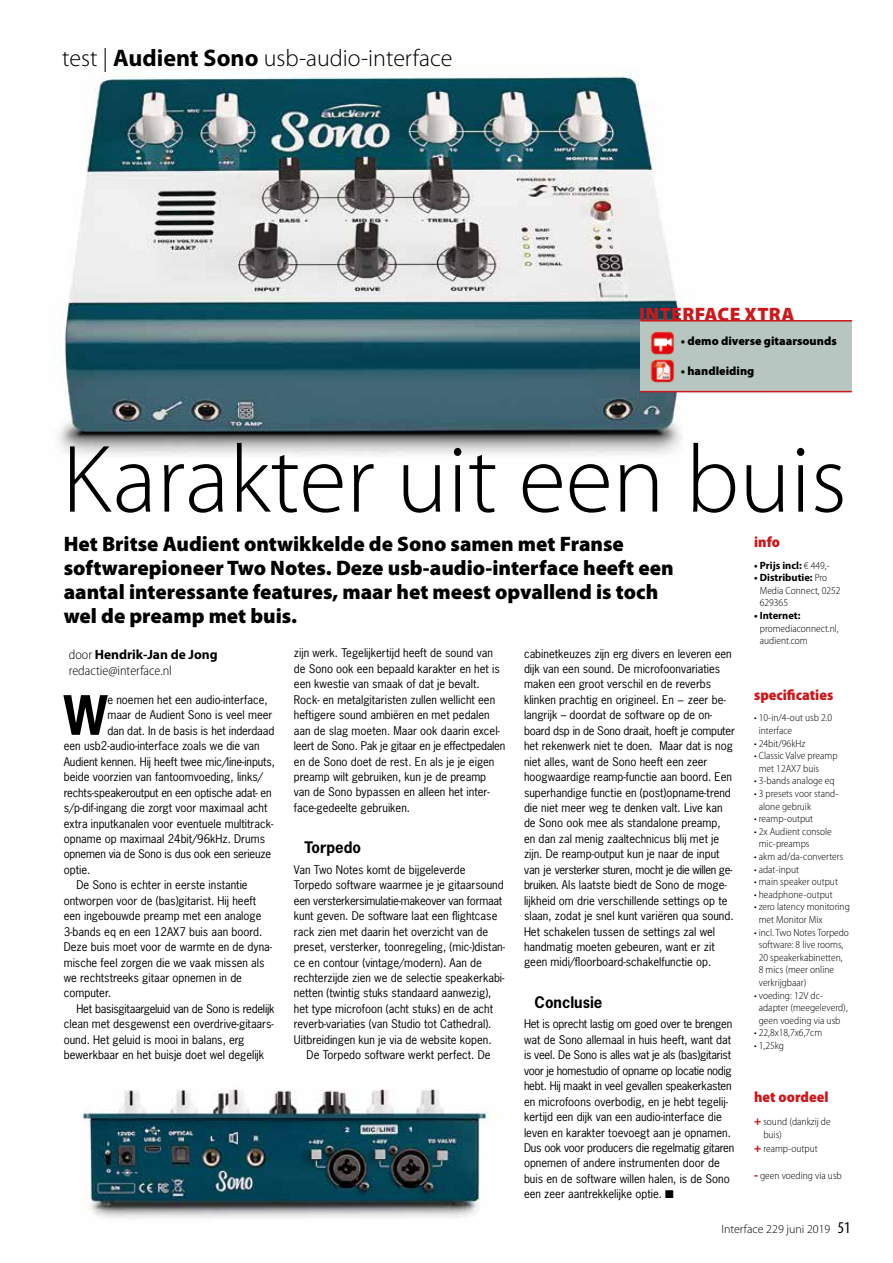
<style>
.page{position:relative;width:893px;height:1263px;background:#fff}
.page>*{position:absolute;margin:0;border:0;box-sizing:border-box;transform-origin:0 0}
.t1{font:300 96.75px "Myriad Pro";color:#000}
.t2{font:700 51px "News Gothic Std";color:#000}
.t3{font:300 24px "Myriad Pro";color:#000}
.t4{font:900 21px/24px "Myriad Pro";color:#000}
.t5{font:900 19.5px "Myriad Pro";letter-spacing:.02em;color:#cd171a}
.t6{font:900 semi-condensed 15px "Myriad Pro";color:#cd171a}
.t7{font:700 15px "News Gothic Std";color:#000}
.t8{font:300 semi-condensed 13.5px/16.2px "Myriad Pro";color:#000}
.t9{font:900 12px "Myriad Pro";color:#000}
.t10{font:300 12px "Myriad Pro";color:#000}
.t11{font:11.25px/15.5px "News Gothic Std";color:#000}
.t12{font:11.25px "News Gothic Std";letter-spacing:-.02em;color:#000}
.t13{font:300 semi-condensed 10.5px/12.6px "Myriad Pro";color:#000}
.t14{font:700 10.5px "Myriad Pro";color:#000}
.s1{font-weight:700}
.s2{font-weight:700;font-stretch:normal}
.s3{font-weight:300;font-stretch:semi-condensed}
.s4{font-weight:900;font-stretch:normal;font-size:12px;color:#cd171a}
.s5{font-weight:400;font-stretch:condensed;font-size:16.5px}
</style>
<div class="page">
<img style="left:58px;top:74px;width:713px;height:382px">
<img style="left:82px;top:1089px;width:415px;height:130px">
<div style="left:640px;top:321px;width:212px;height:70px;background:#b8c6c1"></div>
<img style="left:650px;top:359px;width:25px;height:24px">
<img style="left:650px;top:331px;width:24px;height:24px">
<hr style="left:640px;top:320px;width:212px;height:2px;background:#cd171a">
<hr style="left:640px;top:391px;width:212px;height:1px;background:#cd171a">
<h3 class="t3" style="left:62px;top:45px;width:392px">test | <span class="s1">Audient Sono</span> usb-audio-interface</h3>
<h3 class="t5" style="left:639px;top:303px;width:157px">INTERFACE XTRA</h3>
<p class="t9" style="left:681px;top:334px;width:158px">• demo diverse gitaarsounds</p>
<p class="t9" style="left:681px;top:364px;width:75px">• handleiding</p>
<h1 class="t1" style="left:62px;top:426px;width:786px">Karakter uit een buis</h1>
<h3 class="t4" style="left:64px;top:533px;width:611px">Het Britse Audient ontwikkelde de Sono samen met Franse softwarepioneer Two Notes. Deze usb-audio-interface heeft een aantal interessante features, maar het meest opvallend is toch wel de preamp met buis.</h3>
<p class="t8" style="left:69px;top:646px;width:150px">door <span class="s2">Hendrik-Jan de Jong </span>redactie@interface.nl</p>
<h2 class="t2" style="left:64px;top:682px;width:45px">W</h2>
<p class="t11" style="left:107px;top:692px;width:162px">e noemen het een audio-interface,</p>
<p class="t11" style="left:107px;top:707px;width:167px">maar de Audient Sono is veel meer</p>
<p class="t11" style="left:107px;top:723px;width:168px">dan dat. In de basis is het inderdaad</p>
<p class="t11" style="left:64px;top:738px;width:197px">een usb2-audio-interface zoals we die van</p>
<p class="t11" style="left:64px;top:754px;width:213px">Audient kennen. Hij heeft twee mic/line-inputs,</p>
<p class="t11" style="left:64px;top:769px;width:200px">beide voorzien van fantoomvoeding, links/</p>
<p class="t12" style="left:64px;top:785px;width:209px">rechts-speakeroutput en een optische adat- en</p>
<p class="t11" style="left:64px;top:800px;width:205px">s/p-dif-ingang die zorgt voor maximaal acht</p>
<p class="t11" style="left:64px;top:815px;width:211px">extra inputkanalen voor eventuele multitrack-</p>
<p class="t11" style="left:64px;top:831px;width:203px">opname op maximaal 24bit/96kHz. Drums</p>
<p class="t12" style="left:64px;top:847px;width:209px">opnemen via de Sono is dus ook een serieuze</p>
<p class="t11" style="left:64px;top:862px;width:28px">optie.</p>
<p class="t11" style="left:77px;top:877px;width:173px">De Sono is echter in eerste instantie</p>
<p class="t11" style="left:64px;top:893px;width:194px">ontworpen voor de (bas)gitarist. Hij heeft</p>
<p class="t11" style="left:64px;top:908px;width:199px">een ingebouwde preamp met een analoge</p>
<p class="t11" style="left:64px;top:923px;width:200px">3-bands eq en een 12AX7 buis aan boord.</p>
<p class="t11" style="left:64px;top:939px;width:210px">Deze buis moet voor de warmte en de dyna-</p>
<p class="t11" style="left:64px;top:954px;width:202px">mische feel zorgen die we vaak missen als</p>
<p class="t11" style="left:64px;top:970px;width:180px">we rechtstreeks gitaar opnemen in de</p>
<p class="t11" style="left:64px;top:985px;width:49px">computer.</p>
<p class="t12" style="left:77px;top:1001px;width:199px">Het basisgitaargeluid van de Sono is redelijk</p>
<p class="t11" style="left:64px;top:1016px;width:212px">clean met desgewenst een overdrive-gitaars-</p>
<p class="t11" style="left:64px;top:1032px;width:182px">ound. Het geluid is mooi in balans, erg</p>
<p class="t11" style="left:64px;top:1047px;width:202px">bewerkbaar en het buisje doet wel degelijk</p>
<p class="t11" style="left:294px;top:645px;width:213px">zijn werk. Tegelijkertijd heeft de sound van de Sono ook een bepaald karakter en het is een kwestie van smaak of dat je bevalt.<br>Rock- en metalgitaristen zullen wellicht een heftigere sound ambiëren en met pedalen aan de slag moeten. Maar ook daarin excel&shy;leert de Sono. Pak je gitaar en je effectpedalen en de Sono doet de rest. En als je je eigen preamp wilt gebruiken, kun je de preamp<br>van de Sono bypassen en alleen het inter&shy;face-gedeelte gebruiken.</p>
<h3 class="t7" style="left:305px;top:838px;width:58px">Torpedo</h3>
<p class="t11" style="left:294px;top:862px;width:213px">Van Two Notes komt de bijgeleverde Torpedo software waarmee je je gitaarsound een versterkersimulatie-makeover van formaat kunt geven. De software laat een flightcase rack zien met daarin het overzicht van de preset, versterker, toonregeling, (mic-)distan&shy;ce en contour (vintage/modern). Aan de rechterzijde zien we de selectie speakerkabi&shy;netten (twintig stuks standaard aanwezig), het type microfoon (acht stuks) en de acht reverb-variaties (van Studio tot Cathedral).<br>Uitbreidingen kun je via de website kopen.</p>
<p class="t11" style="left:307px;top:1047px;width:185px">De Torpedo software werkt perfect. De</p>
<p class="t11" style="left:524px;top:645px;width:212px">cabinetkeuzes zijn erg divers en leveren een dijk van een sound. De microfoonvariaties maken een groot verschil en de reverbs klinken prachtig en origineel. En − zeer be&shy;langrijk – doordat de software op de on&shy;board dsp in de Sono draait, hoeft je computer het rekenwerk niet te doen. Maar dat is nog niet alles, want de Sono heeft een zeer hoogwaardige reamp-functie aan boord. Een superhandige functie en (post)opname-trend die niet meer weg te denken valt. Live kan de Sono ook mee als standalone preamp,<br>en dan zal menig zaaltechnicus blij met je zijn. De reamp-output kun je naar de input van je versterker sturen, mocht je die willen ge&shy;bruiken. Als laatste biedt de Sono de moge&shy;lijkheid om drie verschillende settings op te slaan, zodat je snel kunt variëren qua sound.<br>Het schakelen tussen de settings zal wel handmatig moeten gebeuren, want er zit geen midi/floorboard-schakelfunctie op.</p>
<h3 class="t7" style="left:535px;top:992px;width:69px">Conclusie</h3>
<p class="t11" style="left:524px;top:1016px;width:212px">Het is oprecht lastig om goed over te brengen wat de Sono allemaal in huis heeft, want dat is veel. De Sono is alles wat je als (bas)gitarist voor je homestudio of opname op locatie nodig hebt. Hij maakt in veel gevallen speakerkasten en microfoons overbodig, en je hebt tegelij&shy;kertijd een dijk van een audio-interface die leven en karakter toevoegt aan je opnamen.<br>Dus ook voor producers die regelmatig gitaren opnemen of andere instrumenten door de buis en de software willen halen, is de Sono een zeer aantrekkelijke optie. ■</p>
<h3 class="t6" style="left:754px;top:533px;width:27px">info</h3>
<p class="t14" style="left:754px;top:558px;width:77px">• Prijs incl: <span class="s3">€ 449,-</span></p>
<p class="t13" style="left:760px;top:572px;width:82px;text-indent:-6px"><span class="s2">• Distributie:</span> Pro<br>Media Connect, 0252<br>629365</p>
<p class="t14" style="left:754px;top:609px;width:48px">• Internet:</p>
<p class="t13" style="left:760px;top:622px;width:80px">promediaconnect.nl, audient.com</p>
<h3 class="t6" style="left:754px;top:686px;width:81px">specificaties</h3>
<p class="t13" style="left:759px;top:712px;width:75px;text-indent:-5px">• 10-in/4-out usb 2.0 interface</p>
<p class="t13" style="left:754px;top:737px;width:53px">• 24bit/96kHz</p>
<p class="t13" style="left:759px;top:750px;width:80px;text-indent:-5px">• Classic Valve preamp met 12AX7 buis</p>
<p class="t13" style="left:754px;top:775px;width:82px">• 3-bands analoge eq</p>
<p class="t13" style="left:759px;top:787px;width:81px;text-indent:-5px">• 3 presets voor stand&shy;alone gebruik</p>
<p class="t13" style="left:754px;top:813px;width:61px">• reamp-output</p>
<p class="t13" style="left:759px;top:825px;width:75px;text-indent:-5px">• 2x Audient console mic-preamps</p>
<p class="t13" style="left:754px;top:850px;width:91px">• akm ad/da-converters</p>
<p class="t13" style="left:754px;top:863px;width:46px">• adat-input</p>
<p class="t13" style="left:754px;top:876px;width:85px">• main speaker output</p>
<p class="t13" style="left:754px;top:888px;width:80px">• headphone-output</p>
<p class="t13" style="left:759px;top:901px;width:93px;text-indent:-5px">• zero latency monitoring met Monitor Mix</p>
<p class="t13" style="left:759px;top:926px;width:92px;text-indent:-5px">• incl. Two Notes Torpedo software: 8 live rooms,<br>20 speakerkabinetten,<br>8 mics (meer online verkrijgbaar)</p>
<p class="t13" style="left:759px;top:989px;width:91px;text-indent:-5px">• voeding: 12V dc&shy;adapter (meegeleverd), geen voeding via usb</p>
<p class="t13" style="left:754px;top:1027px;width:70px">• 22,8x18,7x6,7cm</p>
<p class="t13" style="left:754px;top:1039px;width:31px">• 1,25kg</p>
<h3 class="t6" style="left:754px;top:1088px;width:76px">het oordeel</h3>
<p class="t13" style="left:763px;top:1116px;width:69px;text-indent:-9px"><span class="s4">+</span> sound (dankzij de buis)</p>
<p class="t13" style="left:754px;top:1143px;width:65px"><span class="s4">+</span> reamp-output</p>
<p class="t13" style="left:754px;top:1170px;width:89px"><span class="s4">-</span> geen voeding via usb</p>
<p class="t10" style="left:721px;top:1222px;width:131px">Interface 229 juni 2019 <span class="s5">51</span></p>
</div>
